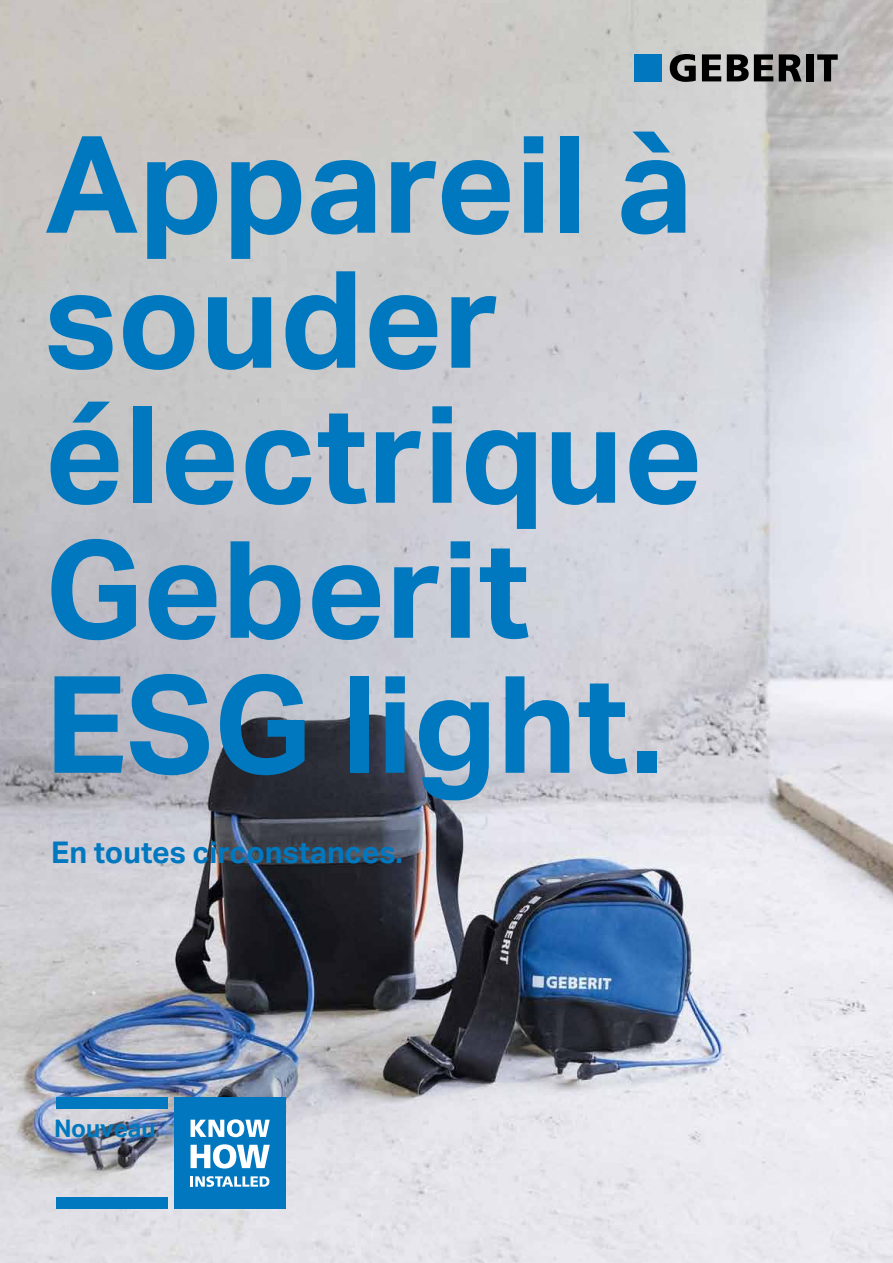
<style>
.page{position:relative;width:893px;height:1263px;background:#fff}
.page>*{position:absolute;margin:0;border:0;box-sizing:border-box;transform-origin:0 0}
.t1{font:700 135px/135px "Aktiv Grotesk Geberit";color:#0078bf}
.t2{font:700 30px "Aktiv Grotesk Geberit";color:#0078bf}
.t3{font:700 24.3px "Aktiv Grotesk Geberit";letter-spacing:-.01em;color:#0078bf}
</style>
<div class="page">
<img style="left:0;top:0;width:893px;height:1263px">
<svg style="left:670px;top:54px;width:26px;height:28px"></svg>
<svg style="left:702px;top:54px;width:19px;height:27px"></svg>
<svg style="left:727px;top:54px;width:46px;height:27px"></svg>
<svg style="left:779px;top:54px;width:22px;height:27px"></svg>
<div style="left:806px;top:54px;width:7px;height:27px;background:#000"></div>
<svg style="left:817px;top:54px;width:21px;height:27px"></svg>
<div style="left:635px;top:54px;width:27px;height:27px;background:#0077be"></div>
<div style="left:174px;top:1097px;width:111px;height:112px;background:#0077be"></div>
<svg style="left:191px;top:1119px;width:79px;height:18px"></svg>
<svg style="left:191px;top:1144px;width:79px;height:24px"></svg>
<svg style="left:191px;top:1176px;width:78px;height:11px"></svg>
<div style="left:56px;top:1097px;width:111px;height:11px;background:#0078bf"></div>
<div style="left:56px;top:1198px;width:111px;height:11px;background:#0078bf"></div>
<p class="t1" style="left:45px;top:115px;width:660px">Appareil à souder électrique<br>Geberit<br>ESG light.</p>
<p class="t2" style="left:51px;top:833px;width:353px">En toutes circonstances.</p>
<p class="t3" style="left:54px;top:1113px;width:103px">Nouveau</p>
</div>
